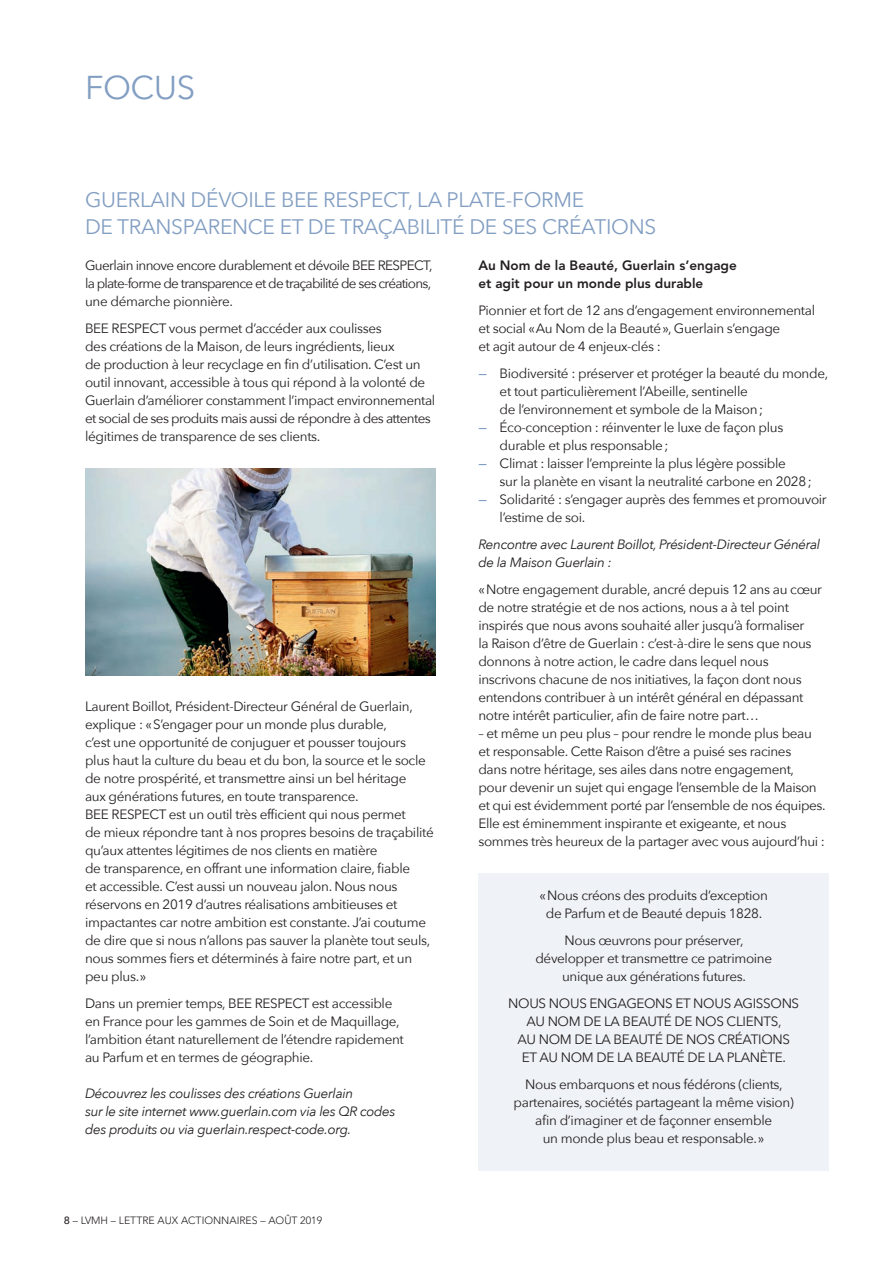
<style>
.page{position:relative;width:893px;height:1263px;background:#fff}
.page>*{position:absolute;margin:0;border:0;box-sizing:border-box;transform-origin:0 0}
.t1{font:33px "Avenir Next";letter-spacing:-.015em;color:#829ec2}
.t2{font:21px/27px "Avenir Next";letter-spacing:-.015em;color:#829ec2}
.custom{font:13.5px/18px "Avenir Next";letter-spacing:-.025em;color:#231f20}
.t3{font:italic 13.5px/18px "Avenir Next";letter-spacing:-.025em;color:#231f20}
.t4{font:800 13.5px/18px "Avenir";color:#231f20}
.t5{font:300 10.5px "Avenir";color:#231f20}
.s1{font-family:"Avenir Next";font-weight:500}
.s2{font-weight:500;font-size:14.25px;color:#829ec2}
</style>
<div class="page">
<div style="left:478px;top:873px;width:351px;height:297px;background:#eff2f7"></div>
<img style="left:85px;top:468px;width:351px;height:207px">
<h2 class="t1" style="left:85px;top:60px;width:112px">FOCUS</h2>
<h3 class="t2" style="left:85px;top:185px;width:573px">GUERLAIN DÉVOILE BEE RESPECT, LA PLATE-FORME<br>DE TRANSPARENCE ET DE TRAÇABILITÉ DE SES CRÉATIONS</h3>
<p class="custom" style="left:85px;top:256px;width:349px;text-align:justify">Guerlain innove encore durablement et dévoile BEE RESPECT, la plate- forme de transparence et de traçabilité de ses créations, une démarche pionnière.</p>
<p class="custom" style="left:85px;top:319px;width:352px">BEE RESPECT vous permet d’accéder aux coulisses<br>des créations de la Maison, de leurs ingrédients, lieux<br>de production à leur recyclage en fin d’utilisation. C’est un outil innovant, accessible à tous qui répond à la volonté de Guerlain d’améliorer constamment l’impact environnemental et social de ses produits mais aussi de répondre à des attentes légitimes de transparence de ses clients.</p>
<p class="custom" style="left:85px;top:697px;width:350px">Laurent Boillot, Président-Directeur Général de Guerlain, explique : « S’engager pour un monde plus durable,<br>c’est une opportunité de conjuguer et pousser toujours plus haut la culture du beau et du bon, la source et le socle de notre prospérité, et transmettre ainsi un bel héritage<br>aux générations futures, en toute transparence.<br>BEE RESPECT est un outil très efficient qui nous permet<br>de mieux répondre tant à nos propres besoins de traçabilité qu’aux attentes légitimes de nos clients en matière<br>de transparence, en offrant une information claire, fiable<br>et accessible. C’est aussi un nouveau jalon. Nous nous réservons en 2019 d’autres réalisations ambitieuses et impactantes car notre ambition est constante. J’ai coutume de dire que si nous n’allons pas sauver la planète tout seuls, nous sommes fiers et déterminés à faire notre part, et un peu plus. »</p>
<p class="custom" style="left:85px;top:994px;width:320px">Dans un premier temps, BEE RESPECT est accessible en France pour les gammes de Soin et de Maquillage, l’ambition étant naturellement de l’étendre rapidement au Parfum et en termes de géographie.</p>
<p class="t3" style="left:85px;top:1084px;width:312px">Découvrez les coulisses des créations Guerlain<br>sur le site internet www.guerlain.com via les QR codes des produits ou via guerlain.respect- code.org.</p>
<p class="t5" style="left:64px;top:1214px;width:260px"><span class="s1">8</span> – LVMH – LETTRE AUX ACTIONNAIRES – AOÛT 2019</p>
<h4 class="t4" style="left:478px;top:256px;width:260px">Au Nom de la Beauté, Guerlain s’engage et agit pour un monde plus durable</h4>
<p class="custom" style="left:478px;top:301px;width:338px">Pionnier et fort de 12 ans d’engagement environnemental et social « Au Nom de la Beauté », Guerlain s’engage<br>et agit autour de 4 enjeux- clés :</p>
<p class="custom" style="left:500px;top:364px;width:330px;text-indent:-21px"><span class="s2">—</span> Biodiversité : préserver et protéger la beauté du monde, et tout particulièrement l’Abeille, sentinelle<br>de l’environnement et symbole de la Maison ;</p>
<p class="custom" style="left:500px;top:418px;width:285px;text-indent:-21px"><span class="s2">—</span> Éco- conception : réinventer le luxe de façon plus durable et plus responsable ;</p>
<p class="custom" style="left:500px;top:454px;width:314px;text-indent:-21px"><span class="s2">—</span> Climat : laisser l’empreinte la plus légère possible<br>sur la planète en visant la neutralité carbone en 2028 ;</p>
<p class="custom" style="left:500px;top:490px;width:329px;text-indent:-21px"><span class="s2">—</span> Solidarité : s’engager auprès des femmes et promouvoir l’estime de soi.</p>
<p class="t3" style="left:478px;top:535px;width:343px">Rencontre avec Laurent Boillot, Président- Directeur Général de la Maison Guerlain :</p>
<p class="custom" style="left:478px;top:580px;width:345px">« Notre engagement durable, ancré depuis 12 ans au cœur de notre stratégie et de nos actions, nous a à tel point inspirés que nous avons souhaité aller jusqu’à formaliser<br>la Raison d’être de Guerlain : c’est- à- dire le sens que nous donnons à notre action, le cadre dans lequel nous inscrivons chacune de nos initiatives, la façon dont nous entendons contribuer à un intérêt général en dépassant notre intérêt particulier, afin de faire notre part…</p>
<p class="custom" style="left:478px;top:724px;width:349px">– et même un peu plus – pour rendre le monde plus beau et responsable. Cette Raison d’être a puisé ses racines<br>dans notre héritage, ses ailes dans notre engagement, pour devenir un sujet qui engage l’ensemble de la Maison et qui est évidemment porté par l’ensemble de nos équipes.<br>Elle est éminemment inspirante et exigeante, et nous sommes très heureux de la partager avec vous aujourd’hui :</p>
<p class="custom" style="left:540px;top:886px;width:230px;text-align:center">« Nous créons des produits d’exception de Parfum et de Beauté depuis 1828.</p>
<p class="custom" style="left:535px;top:931px;width:238px;text-align:center">Nous œuvrons pour préserver, développer et transmettre ce patrimoine unique aux générations futures.</p>
<p class="custom" style="left:508px;top:994px;width:292px;text-align:center">NOUS NOUS ENGAGEONS ET NOUS AGISSONS AU NOM DE LA BEAUTÉ DE NOS CLIENTS,<br>AU NOM DE LA BEAUTÉ DE NOS CRÉATIONS ET AU NOM DE LA BEAUTÉ DE LA PLANÈTE.</p>
<p class="custom" style="left:514px;top:1075px;width:282px;text-align:center">Nous embarquons et nous fédérons (clients, partenaires, sociétés partageant la même vision) afin d’imaginer et de façonner ensemble<br>un monde plus beau et responsable. »</p>
</div>
